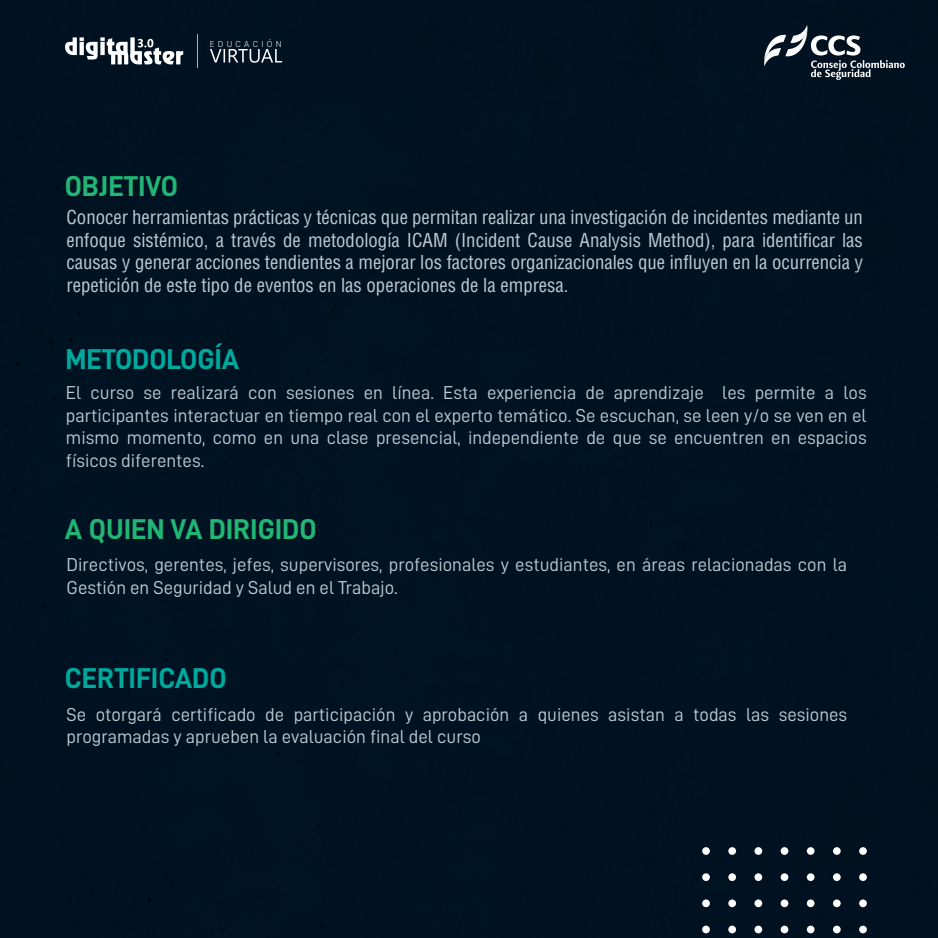
<style>
.page{position:relative;width:938px;height:938px;background:#011526}
.page>*{position:absolute;margin:0;border:0;box-sizing:border-box;transform-origin:0 0}
.t1{font:28.75px "D DIN Bold";color:#22b573}
.t2{font:28.75px "D DIN Bold";color:#00a99d}
.t3{font:18.75px/22.5px "D DIN";color:#bdccd4}
.t4{font:condensed 18.75px/22.5px "Helvetica LT Std";color:#bdccd4;text-align:justify}
.t5{font:300 8.38px "Roboto";letter-spacing:.395em;color:#fff}
</style>
<div class="page">
<hr style="left:197px;top:35px;width:1px;height:33px;background:#0ff">
<svg style="left:65px;top:37px;width:118px;height:27px"></svg>
<svg style="left:210px;top:49px;width:72px;height:14px"></svg>
<svg style="left:764px;top:25px;width:140px;height:55px"></svg>
<div style="left:702px;top:847px;width:8px;height:7px;background:#fff;border-radius:50%"></div>
<div style="left:728px;top:847px;width:8px;height:7px;background:#fff;border-radius:50%"></div>
<div style="left:754px;top:847px;width:8px;height:7px;background:#fff;border-radius:50%"></div>
<div style="left:780px;top:847px;width:8px;height:7px;background:#fff;border-radius:50%"></div>
<div style="left:806px;top:847px;width:8px;height:7px;background:#fff;border-radius:50%"></div>
<div style="left:833px;top:847px;width:7px;height:7px;background:#fff;border-radius:50%"></div>
<div style="left:859px;top:847px;width:7px;height:7px;background:#fff;border-radius:50%"></div>
<div style="left:702px;top:873px;width:8px;height:8px;background:#fff;border-radius:50%"></div>
<div style="left:728px;top:873px;width:8px;height:8px;background:#fff;border-radius:50%"></div>
<div style="left:754px;top:873px;width:8px;height:8px;background:#fff;border-radius:50%"></div>
<div style="left:780px;top:873px;width:8px;height:8px;background:#fff;border-radius:50%"></div>
<div style="left:806px;top:873px;width:8px;height:8px;background:#fff;border-radius:50%"></div>
<div style="left:833px;top:873px;width:7px;height:8px;background:#fff;border-radius:50%"></div>
<div style="left:859px;top:873px;width:7px;height:8px;background:#fff;border-radius:50%"></div>
<div style="left:702px;top:899px;width:8px;height:8px;background:#fff;border-radius:50%"></div>
<div style="left:728px;top:899px;width:8px;height:8px;background:#fff;border-radius:50%"></div>
<div style="left:754px;top:899px;width:8px;height:8px;background:#fff;border-radius:50%"></div>
<div style="left:780px;top:899px;width:8px;height:8px;background:#fff;border-radius:50%"></div>
<div style="left:806px;top:899px;width:8px;height:8px;background:#fff;border-radius:50%"></div>
<div style="left:833px;top:899px;width:7px;height:8px;background:#fff;border-radius:50%"></div>
<div style="left:859px;top:899px;width:7px;height:8px;background:#fff;border-radius:50%"></div>
<div style="left:702px;top:925px;width:8px;height:8px;background:#fff;border-radius:50%"></div>
<div style="left:728px;top:925px;width:8px;height:8px;background:#fff;border-radius:50%"></div>
<div style="left:754px;top:925px;width:8px;height:8px;background:#fff;border-radius:50%"></div>
<div style="left:780px;top:925px;width:8px;height:8px;background:#fff;border-radius:50%"></div>
<div style="left:806px;top:925px;width:8px;height:8px;background:#fff;border-radius:50%"></div>
<div style="left:833px;top:925px;width:7px;height:8px;background:#fff;border-radius:50%"></div>
<div style="left:859px;top:925px;width:7px;height:8px;background:#fff;border-radius:50%"></div>
<p class="t5" style="left:210px;top:38px;width:73px">EDUCACIÓN</p>
<h1 class="t1" style="left:65px;top:170px;width:115px">OBJETIVO</h1>
<p class="t4" style="left:67px;top:206px;width:798px">Conocer herramientas prácticas y técnicas que permitan realizar una investigación de incidentes mediante un enfoque sistémico, a través de metodología ICAM (Incident Cause Analysis Method), para identificar las causas y generar acciones tendientes a mejorar los factores organizacionales que influyen en la ocurrencia y repetición de este tipo de eventos en las operaciones de la empresa.</p>
<h1 class="t2" style="left:65px;top:343px;width:175px">METODOLOGÍA</h1>
<p class="t3" style="left:66px;top:381px;width:802px;text-align:justify">El curso se realizará con sesiones en línea. Esta experiencia de aprendizaje les permite a los participantes interactuar en tiempo real con el experto temático. Se escuchan, se leen y/o se ven en el mismo momento, como en una clase presencial, independiente de que se encuentren en espacios físicos diferentes.</p>
<h1 class="t1" style="left:65px;top:513px;width:253px">A QUIEN VA DIRIGIDO</h1>
<p class="t3" style="left:67px;top:553px;width:782px">Directivos, gerentes, jefes, supervisores, profesionales y estudiantes, en áreas relacionadas con la<br>Gestión en Seguridad y Salud en el Trabajo.</p>
<h1 class="t2" style="left:65px;top:662px;width:163px">CERTIFICADO</h1>
<p class="t3" style="left:67px;top:702px;width:782px">Se otorgará certificado de participación y aprobación a quienes asistan a todas las sesiones programadas y aprueben la evaluación final del curso</p>
</div>
